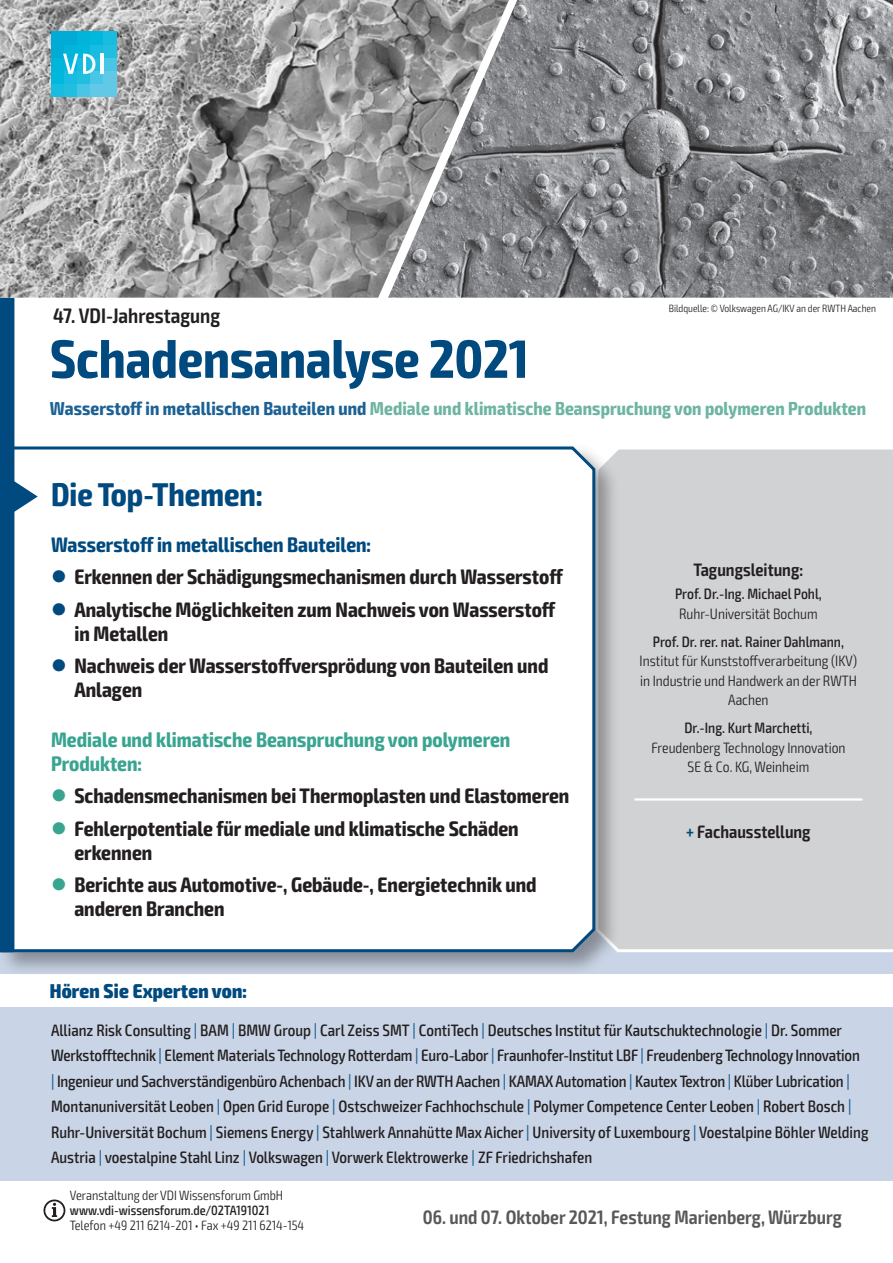
<style>
.page{position:relative;width:893px;height:1263px;background:#fff}
.page>*{position:absolute;margin:0;border:0;box-sizing:border-box;transform-origin:0 0}
.t1{font:700 condensed 54px "Exo 2";color:#004a7f}
.t2{font:700 condensed 33px "Exo 2";color:#004a7f}
.t3{font:700 condensed 21px/24px "Exo 2";color:#231f20}
.t4{font:700 condensed 21px/24px "Exo 2";color:#39a590}
.t5{font:700 condensed 21px "Exo 2";color:#004a7f}
.t6{font:600 condensed 21px "Exo 2";color:#231f20}
.t7{font:800 condensed 20.1px "Exo 2";letter-spacing:.01em;color:#004a7f}
.t8{font:600 condensed 19.5px "Exo 2";color:#57585a}
.t9{font:700 condensed 18.75px "Exo 2";letter-spacing:.005em;color:#6db4a3}
.t10{font:600 condensed 18px "Exo 2";color:#231f20}
.t11{font:500 condensed 16.5px/25.5px "Exo 2";color:#231f20}
.t12{font:300 condensed 15px/19.5px "Exo 2";color:#231f20;text-align:center}
.t13{font:500 condensed 15px "Exo 2";color:#231f20}
.t14{font:300 condensed 13.5px "Exo 2";color:#231f20}
.t15{font:500 condensed 13.5px "Exo 2";color:#231f20}
.t16{font:300 condensed 10.5px "Exo 2";color:#231f20}
.s1{color:#1c6194}
.s2{color:#004a7f}
.s3{color:#39a590}
</style>
<div class="page">
<div style="left:620px;top:449px;width:273px;height:505px;background:#d1d2d4"></div>
<div style="left:0;top:443px;width:620px;height:534px;background:#231f20;opacity:.4"></div>
<svg style="left:0;top:445px;width:597px;height:509px"></svg>
<svg style="left:0;top:298px;width:38px;height:654px"></svg>
<svg style="left:44px;top:1199px;width:21px;height:22px"></svg>
<div style="left:0;top:1007px;width:893px;height:173px;background:#c9d5e6"></div>
<hr style="left:634px;top:798px;width:228px;height:2px;background:#fff">
<img style="left:0;top:0;width:370px;height:298px">
<img style="left:565px;top:0;width:328px;height:298px">
<svg style="left:370px;top:0;width:195px;height:298px;background:#8d8e90"></svg>
<div style="left:51px;top:83px;width:13px;height:14px;background:#18bce0"></div>
<div style="left:64px;top:83px;width:13px;height:14px;background:#22bee0"></div>
<div style="left:77px;top:83px;width:14px;height:14px;background:#49c5e5"></div>
<div style="left:91px;top:83px;width:13px;height:14px;background:#61c9e6"></div>
<div style="left:104px;top:83px;width:13px;height:14px;background:#61c9e6"></div>
<div style="left:51px;top:44px;width:13px;height:13px;background:#00abd6"></div>
<div style="left:64px;top:44px;width:13px;height:13px;background:#00b4da"></div>
<div style="left:77px;top:44px;width:14px;height:13px;background:#00b7dd"></div>
<div style="left:91px;top:44px;width:13px;height:13px;background:#18bce0"></div>
<div style="left:104px;top:44px;width:13px;height:13px;background:#22bee0"></div>
<div style="left:51px;top:32px;width:13px;height:12px;background:#00abd6"></div>
<div style="left:64px;top:32px;width:13px;height:12px;background:#00abd6"></div>
<div style="left:77px;top:32px;width:14px;height:12px;background:#00b4da"></div>
<div style="left:91px;top:32px;width:13px;height:12px;background:#00b7dd"></div>
<div style="left:104px;top:32px;width:13px;height:12px;background:#18bce0"></div>
<svg style="left:51px;top:54px;width:66px;height:34px"></svg>
<hr style="left:100px;top:54px;width:4px;height:20px;background:#f9fcfe">
<p class="t16" style="left:669px;top:302px;width:209px">Bildquelle: © Volkswagen AG/IKV an der RWTH Aachen</p>
<p class="t6" style="left:53px;top:303px;width:169px">47. VDI-Jahrestagung</p>
<h1 class="t1" style="left:50px;top:327px;width:480px">Schadensanalyse 2021</h1>
<p class="t9" style="left:50px;top:397px;width:818px"><span class="s1">Wasserstoff in metallischen Bauteilen und</span> Mediale und klimatische Beanspruchung von polymeren Produkten</p>
<h2 class="t2" style="left:51px;top:475px;width:214px">Die Top-Themen:</h2>
<p class="t5" style="left:51px;top:531px;width:322px">Wasserstoff in metallischen Bauteilen:</p>
<p class="t3" style="left:51px;top:565px;width:514px"><span class="s2">●</span> Erkennen der Schädigungsmechanismen durch Wasserstoff</p>
<p class="t3" style="left:74px;top:598px;width:483px;text-indent:-23px"><span class="s2">●</span> Analytische Möglichkeiten zum Nachweis von Wasserstoff in Metallen</p>
<p class="t3" style="left:74px;top:654px;width:475px;text-indent:-23px"><span class="s2">●</span> Nachweis der Wasserstoffversprödung von Bauteilen und<br>Anlagen</p>
<p class="t4" style="left:51px;top:728px;width:461px">Mediale und klimatische Beanspruchung von polymeren<br>Produkten:</p>
<p class="t3" style="left:51px;top:784px;width:520px"><span class="s3">●</span> Schadensmechanismen bei Thermoplasten und Elastomeren</p>
<p class="t3" style="left:74px;top:817px;width:446px;text-indent:-23px"><span class="s3">●</span> Fehlerpotentiale für mediale und klimatische Schäden erkennen</p>
<p class="t3" style="left:74px;top:873px;width:464px;text-indent:-23px"><span class="s3">●</span> Berichte aus Automotive-, Gebäude-, Energietechnik und anderen Branchen</p>
<p class="t7" style="left:50px;top:979px;width:199px">Hören Sie Experten von:</p>
<p class="t10" style="left:694px;top:558px;width:111px">Tagungsleitung:</p>
<p class="t13" style="left:675px;top:585px;width:148px">Prof. Dr.-Ing. Michael Pohl,</p>
<p class="t12" style="left:679px;top:604px;width:140px">Ruhr-Universität Bochum</p>
<p class="t13" style="left:653px;top:633px;width:193px">Prof. Dr. rer. nat. Rainer Dahlmann,</p>
<p class="t12" style="left:640px;top:652px;width:219px">Institut für Kunststoffverarbeitung (IKV) in Industrie und Handwerk an der RWTH<br>Aachen</p>
<p class="t13" style="left:684px;top:719px;width:130px">Dr.-Ing. Kurt Marchetti,</p>
<p class="t12" style="left:651px;top:738px;width:196px">Freudenberg Technology Innovation<br>SE &amp; Co. KG, Weinheim</p>
<p class="t10" style="left:686px;top:821px;width:126px"><span class="s2">+</span> Fachausstellung</p>
<p class="t11" style="left:51px;top:1018px;width:819px">Allianz Risk Consulting <span class="s1">|</span> BAM <span class="s1">|</span> BMW Group <span class="s1">|</span> Carl Zeiss SMT <span class="s1">|</span> ContiTech <span class="s1">|</span> Deutsches Institut für Kautschuktechnologie <span class="s1">|</span> Dr. Sommer Werkstofftechnik <span class="s1">|</span> Element Materials Technology Rotterdam <span class="s1">|</span> Euro-Labor <span class="s1">|</span> Fraunhofer-Institut LBF <span class="s1">|</span> Freudenberg Technology Innovation<br><span class="s1">|</span> Ingenieur und Sachverständigenbüro Achenbach <span class="s1">|</span> IKV an der RWTH Aachen <span class="s1">|</span> KAMAX Automation <span class="s1">|</span> Kautex Textron <span class="s1">|</span> Klüber Lubrication <span class="s1">| </span>Montanuniversität Leoben <span class="s1">|</span> Open Grid Europe <span class="s1">|</span> Ostschweizer Fachhochschule <span class="s1">|</span> Polymer Competence Center Leoben <span class="s1">|</span> Robert Bosch <span class="s1">| </span>Ruhr-Universität Bochum <span class="s1">|</span> Siemens Energy <span class="s1">|</span> Stahlwerk Annahütte Max Aicher <span class="s1">|</span> University of Luxembourg <span class="s1">|</span> Voestalpine Böhler Welding Austria <span class="s1">|</span> voestalpine Stahl Linz <span class="s1">|</span> Volkswagen <span class="s1">|</span> Vorwerk Elektrowerke <span class="s1">|</span> ZF Friedrichshafen</p>
<p class="t14" style="left:70px;top:1187px;width:215px">Veranstaltung der VDI Wissensforum GmbH</p>
<p class="t15" style="left:70px;top:1202px;width:201px">www.vdi-wissensforum.de/02TA191021</p>
<p class="t14" style="left:70px;top:1217px;width:236px">Telefon +49 211 6214-201 • Fax +49 211 6214-154</p>
<p class="t8" style="left:423px;top:1205px;width:421px">06. und 07. Oktober 2021, Festung Marienberg, Würzburg</p>
</div>
